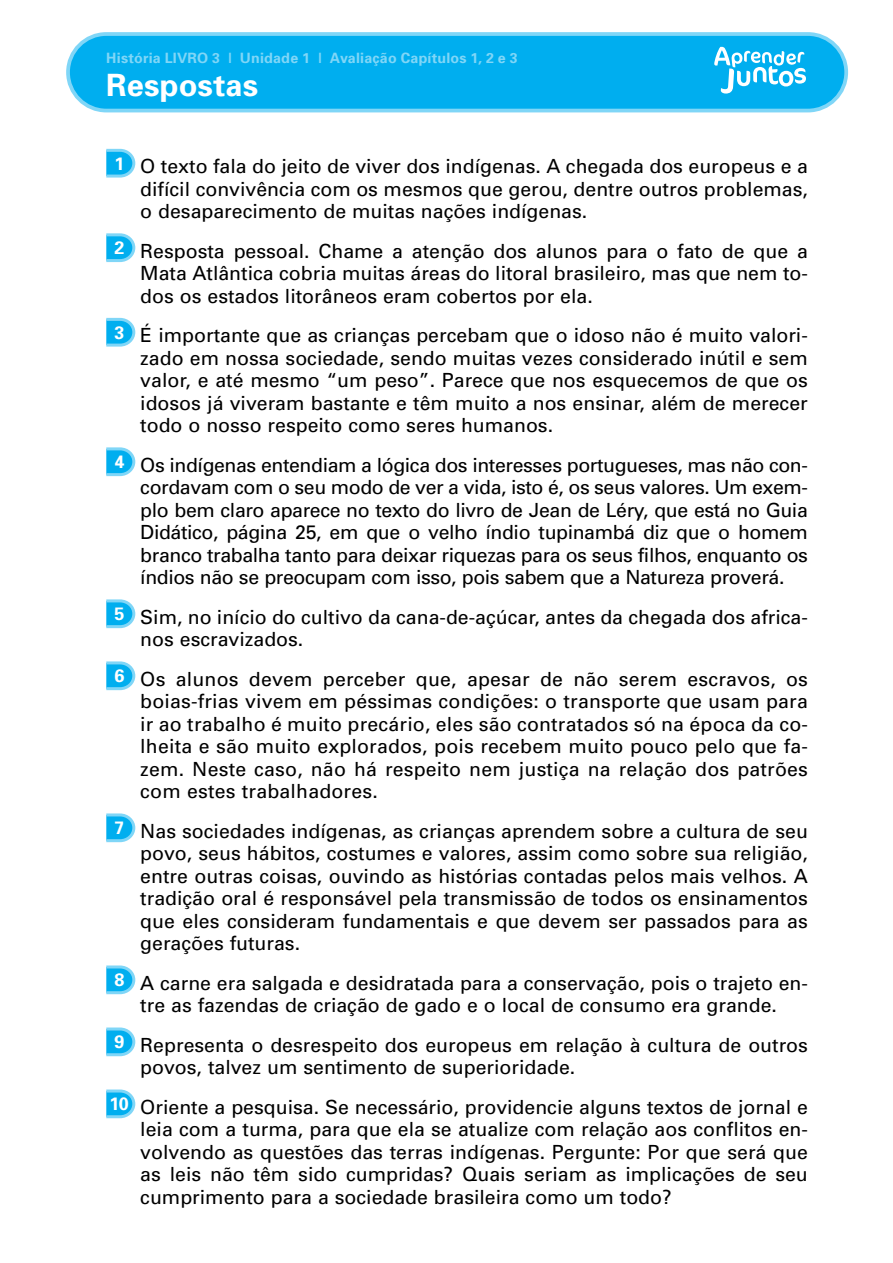
<style>
.page{position:relative;width:893px;height:1263px;background:#fff}
.page>*{position:absolute;margin:0;border:0;box-sizing:border-box;transform-origin:0 0}
.t1{font:700 30.75px "Univers";letter-spacing:.005em;color:#fff}
.t2{font:19.5px/22.5px "Univers";color:#000;text-align:justify}
.t3{font:700 14.25px "Univers";letter-spacing:.015em;color:#80d6f7}
</style>
<div class="page">
<div style="left:68px;top:34px;width:778px;height:77px;background:#00aeef;border-radius:38px"></div>
<div style="left:66px;top:32px;width:782px;height:80px;border:4px solid #80d6f7;border-radius:38px"></div>
<svg style="left:714px;top:47px;width:92px;height:47px"></svg>
<svg style="left:106px;top:149px;width:29px;height:29px"></svg>
<svg style="left:106px;top:233px;width:29px;height:29px"></svg>
<svg style="left:106px;top:318px;width:29px;height:29px"></svg>
<svg style="left:106px;top:447px;width:29px;height:29px"></svg>
<svg style="left:106px;top:599px;width:29px;height:29px"></svg>
<svg style="left:106px;top:661px;width:29px;height:29px"></svg>
<svg style="left:106px;top:813px;width:29px;height:29px"></svg>
<svg style="left:106px;top:965px;width:29px;height:29px"></svg>
<svg style="left:106px;top:1027px;width:29px;height:29px"></svg>
<svg style="left:106px;top:1089px;width:29px;height:29px"></svg>
<p class="t3" style="left:106px;top:48px;width:413px">História LIVRO 3 | Unidade 1 | Avaliação Capítulos 1, 2 e 3</p>
<h1 class="t1" style="left:106px;top:65px;width:153px">Respostas</h1>
<p class="t2" style="left:140px;top:155px;width:669px;text-indent:-26px"><sup>1</sup> O texto fala do jeito de viver dos indígenas. A chegada dos europeus e a difícil convivência com os mesmos que gerou, dentre outros problemas, o desaparecimento de muitas nações indígenas.</p>
<p class="t2" style="left:140px;top:239px;width:669px;text-indent:-26px"><sup>2</sup> Resposta pessoal. Chame a atenção dos alunos para o fato de que a Mata Atlântica cobria muitas áreas do litoral brasileiro, mas que nem to&shy;dos os estados litorâneos eram cobertos por ela.</p>
<p class="t2" style="left:140px;top:324px;width:669px;text-indent:-26px"><sup>3</sup> É importante que as crianças percebam que o idoso não é muito valori&shy;zado em nossa sociedade, sendo muitas vezes considerado inútil e sem valor, e até mesmo “um peso”. Parece que nos esquecemos de que os idosos já viveram bastante e têm muito a nos ensinar, além de merecer todo o nosso respeito como seres humanos.</p>
<p class="t2" style="left:140px;top:453px;width:669px;text-indent:-26px"><sup>4</sup> Os indígenas entendiam a lógica dos interesses portugueses, mas não con&shy;cordavam com o seu modo de ver a vida, isto é, os seus valores. Um exem&shy;plo bem claro aparece no texto do livro de Jean de Léry, que está no Guia Didático, página 25, em que o velho índio tupinambá diz que o homem branco trabalha tanto para deixar riquezas para os seus filhos, enquanto os índios não se preocupam com isso, pois sabem que a Natureza proverá.</p>
<p class="t2" style="left:140px;top:605px;width:669px;text-indent:-26px"><sup>5</sup> Sim, no início do cultivo da cana-de-açúcar, antes da chegada dos africa&shy;nos escravizados.</p>
<p class="t2" style="left:140px;top:667px;width:669px;text-indent:-26px"><sup>6</sup> Os alunos devem perceber que, apesar de não serem escravos, os boias-frias vivem em péssimas condições: o transporte que usam para ir ao trabalho é muito precário, eles são contratados só na época da co&shy;lheita e são muito explorados, pois recebem muito pouco pelo que fa&shy;zem. Neste caso, não há respeito nem justiça na relação dos patrões com estes trabalhadores.</p>
<p class="t2" style="left:140px;top:819px;width:669px;text-indent:-26px"><sup>7</sup> Nas sociedades indígenas, as crianças aprendem sobre a cultura de seu povo, seus hábitos, costumes e valores, assim como sobre sua religião, entre outras coisas, ouvindo as histórias contadas pelos mais velhos. A tradição oral é responsável pela transmissão de todos os ensinamentos que eles consideram fundamentais e que devem ser passados para as gerações futuras.</p>
<p class="t2" style="left:114px;top:971px;width:695px;text-align:center"><sup>8</sup> A carne era salgada e desidratada para a conservação, pois o trajeto en&shy;tre as fazendas de criação de gado e o local de consumo era grande.</p>
<p class="t2" style="left:140px;top:1033px;width:669px;text-indent:-26px"><sup>9</sup> Representa o desrespeito dos europeus em relação à cultura de outros povos, talvez um sentimento de superioridade.</p>
<p class="t2" style="left:140px;top:1095px;width:669px;text-indent:-31px"><sup>10</sup> Oriente a pesquisa. Se necessário, providencie alguns textos de jornal e leia com a turma, para que ela se atualize com relação aos conflitos en&shy;volvendo as questões das terras indígenas. Pergunte: Por que será que as leis não têm sido cumpridas? Quais seriam as implicações de seu cumprimento para a sociedade brasileira como um todo?</p>
</div>
